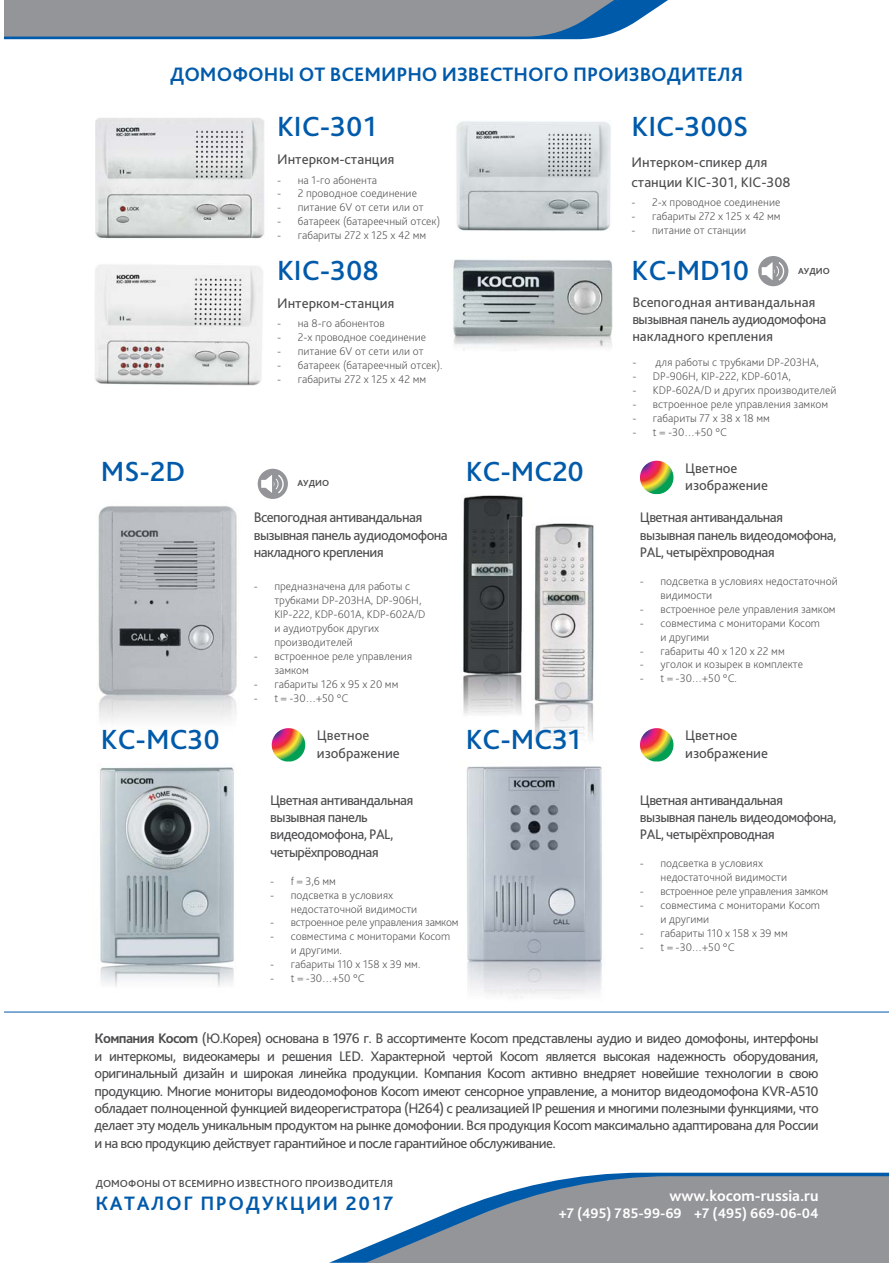
<style>
.page{position:relative;width:893px;height:1263px;background:#fff}
.page>*{position:absolute;margin:0;border:0;box-sizing:border-box;transform-origin:0 0}
.t1{font:500 28.95px "Bliss Pro";color:#005aaa}
.t2{font:700 20.25px "Bliss Pro";color:#005aaa}
.t3{font:700 20.25px "Bliss Pro";letter-spacing:.08em;color:#005aaa}
.t4{font:700 15.9px "Bliss Pro";color:#fff}
.t5{font:14.55px/17.4px "Bliss Pro";letter-spacing:-.04em;color:#4c4c4e}
.t6{font:14.55px/17.4px "Bliss Pro";color:#4c4c4e}
.t7{font:700 14.55px "Bliss Pro";color:#fff}
.t8{font:200 11.55px/14px "Bliss Pro";color:#4c4c4e}
.t9{font:200 11.55px "Bliss Pro";letter-spacing:-.02em;color:#4c4c4e}
.t10{font:500 10.65px "Bliss Pro";color:#4c4c4e}
.t11{font:700 9.15px "Bliss Pro";color:#4c4c4e}
.s1{font-weight:700}
</style>
<div class="page">
<img style="left:456px;top:121px;width:155px;height:110px">
<img style="left:95px;top:118px;width:169px;height:121px">
<img style="left:95px;top:265px;width:168px;height:120px">
<img style="left:98px;top:506px;width:139px;height:216px">
<img style="left:100px;top:767px;width:134px;height:220px">
<img style="left:467px;top:766px;width:135px;height:232px">
<img style="left:463px;top:495px;width:60px;height:220px">
<img style="left:534px;top:523px;width:60px;height:218px">
<img style="left:509px;top:517px;width:39px;height:219px">
<img style="left:453px;top:259px;width:160px;height:92px">
<svg style="left:272px;top:728px;width:33px;height:33px"></svg>
<svg style="left:640px;top:461px;width:33px;height:33px"></svg>
<svg style="left:640px;top:728px;width:33px;height:33px"></svg>
<div style="left:758px;top:256px;width:30px;height:30px;background:#939598;border-radius:50%"></div>
<svg style="left:762px;top:262px;width:22px;height:19px"></svg>
<div style="left:258px;top:469px;width:30px;height:30px;background:#939598;border-radius:50%"></div>
<svg style="left:261px;top:475px;width:23px;height:18px"></svg>
<svg style="left:329px;top:1173px;width:559px;height:90px"></svg>
<svg style="left:4px;top:0;width:664px;height:39px;background:#84929f"></svg>
<svg style="left:364px;top:1176px;width:524px;height:87px;background:#98a0a8"></svg>
<hr style="left:4px;top:1012px;width:884px;height:1px;background:#005aaa">
<h2 class="t2" style="left:170px;top:62px;width:574px">ДОМОФОНЫ ОТ ВСЕМИРНО ИЗВЕСТНОГО ПРОИЗВОДИТЕЛЯ</h2>
<h1 class="t1" style="left:277px;top:109px;width:101px">KIС-301</h1>
<h1 class="t1" style="left:631px;top:109px;width:118px">KIС-300S</h1>
<h1 class="t1" style="left:101px;top:454px;width:86px">MS-2D</h1>
<h1 class="t1" style="left:101px;top:722px;width:120px">KC-MC30</h1>
<p class="t6" style="left:277px;top:150px;width:119px">Интерком-станция</p>
<p class="t8" style="left:277px;top:173px;width:102px">- на 1-го абонента</p>
<p class="t8" style="left:277px;top:187px;width:141px">- 2 проводное соединение</p>
<p class="t8" style="left:277px;top:200px;width:148px">- питание 6V от сети или от</p>
<p class="t8" style="left:277px;top:214px;width:164px">- батареек (батареечный отсек)</p>
<p class="t8" style="left:277px;top:228px;width:151px">- габариты 272 х 125 х 42 мм</p>
<h1 class="t1" style="left:277px;top:253px;width:103px">KIС-308</h1>
<p class="t6" style="left:277px;top:294px;width:119px">Интерком-станция</p>
<p class="t8" style="left:277px;top:316px;width:109px">- на 8-го абонентов</p>
<p class="t8" style="left:277px;top:330px;width:150px">- 2-х проводное соединение</p>
<p class="t8" style="left:277px;top:344px;width:148px">- питание 6V от сети или от</p>
<p class="t8" style="left:277px;top:358px;width:167px">- батареек (батареечный отсек).</p>
<p class="t8" style="left:277px;top:372px;width:151px">- габариты 272 х 125 х 42 мм</p>
<p class="t11" style="left:297px;top:478px;width:33px">АУДИО</p>
<p class="t5" style="left:254px;top:509px;width:195px">Всепогодная антивандальная вызывная панель аудиодомофона накладного крепления</p>
<p class="t8" style="left:274px;top:579px;width:153px;text-indent:-21px">- предназначена для работы с трубками DP-203HA, DP-906H,<br>KIP-222, KDP-601A, KDP-602A/D и аудиотрубок других производителей</p>
<p class="t8" style="left:274px;top:649px;width:139px;text-indent:-21px">- встроенное реле управления замком</p>
<p class="t8" style="left:254px;top:677px;width:146px">- габариты 126 х 95 х 20 мм</p>
<p class="t8" style="left:254px;top:691px;width:96px">- t = -30…+50 °С</p>
<p class="t6" style="left:317px;top:726px;width:84px">Цветное изображение</p>
<h1 class="t1" style="left:466px;top:454px;width:120px">KС-MC20</h1>
<h1 class="t1" style="left:466px;top:722px;width:116px">KC-MC31</h1>
<p class="t5" style="left:270px;top:791px;width:145px">Цветная антивандальная вызывная панель видеодомофона, PAL, четырёхпроводная</p>
<p class="t8" style="left:270px;top:874px;width:67px">- f = 3,6 мм</p>
<p class="t8" style="left:291px;top:888px;width:128px;text-indent:-21px">- подсветка в условиях недостаточной видимости</p>
<p class="t9" style="left:270px;top:916px;width:190px">- встроенное реле управления замком</p>
<p class="t8" style="left:291px;top:929px;width:161px;text-indent:-21px">- совместима с мониторами Kocom и другими.</p>
<p class="t8" style="left:270px;top:957px;width:152px">- габариты 110 x 158 x 39 мм.</p>
<p class="t8" style="left:270px;top:971px;width:96px">- t = -30…+50 °С</p>
<p class="t6" style="left:631px;top:153px;width:160px;line-height:19.2px">Интерком-спикер для станции KIC-301, KIC-308</p>
<p class="t8" style="left:631px;top:195px;width:150px">- 2-х проводное соединение</p>
<p class="t8" style="left:631px;top:209px;width:151px">- габариты 272 х 125 х 42 мм</p>
<p class="t8" style="left:631px;top:223px;width:116px">- питание от станции</p>
<h1 class="t1" style="left:631px;top:253px;width:119px">KС-MD10</h1>
<p class="t11" style="left:798px;top:265px;width:33px">АУДИО</p>
<p class="t6" style="left:632px;top:293px;width:195px">Всепогодная антивандальная вызывная панель аудиодомофона накладного крепления</p>
<p class="t8" style="left:632px;top:355px;width:188px">- для работы с трубками DP-203HA,</p>
<p class="t8" style="left:632px;top:369px;width:160px">- DP-906H, KIP-222, KDP-601A,</p>
<p class="t8" style="left:632px;top:383px;width:206px">- KDP-602A/D и других производителей</p>
<p class="t8" style="left:632px;top:397px;width:197px">- встроенное реле управления замком</p>
<p class="t8" style="left:632px;top:411px;width:139px">- габариты 77 х 38 х 18 мм</p>
<p class="t8" style="left:632px;top:425px;width:96px">- t = -30…+50 °С</p>
<p class="t6" style="left:685px;top:459px;width:84px">Цветное изображение</p>
<p class="t5" style="left:640px;top:509px;width:198px">Цветная антивандальная вызывная панель видеодомофона,<br>PAL, четырёхпроводная</p>
<p class="t8" style="left:660px;top:574px;width:179px;text-indent:-21px">- подсветка в условиях недостаточной видимости</p>
<p class="t8" style="left:640px;top:602px;width:197px">- встроенное реле управления замком</p>
<p class="t8" style="left:660px;top:616px;width:161px;text-indent:-21px">- совместима с мониторами Kocom и другими</p>
<p class="t8" style="left:640px;top:644px;width:146px">- габариты 40 x 120 x 22 мм</p>
<p class="t8" style="left:640px;top:658px;width:165px">- уголок и козырек в комплекте</p>
<p class="t8" style="left:640px;top:671px;width:98px">- t = -30…+50 °С.</p>
<p class="t6" style="left:685px;top:726px;width:84px">Цветное изображение</p>
<p class="t5" style="left:640px;top:791px;width:198px">Цветная антивандальная вызывная панель видеодомофона,<br>PAL, четырёхпроводная</p>
<p class="t8" style="left:660px;top:856px;width:128px;text-indent:-21px">- подсветка в условиях недостаточной видимости</p>
<p class="t9" style="left:640px;top:884px;width:190px">- встроенное реле управления замком</p>
<p class="t8" style="left:660px;top:898px;width:161px;text-indent:-21px">- совместима с мониторами Kocom и другими</p>
<p class="t8" style="left:640px;top:926px;width:149px">- габариты 110 x 158 x 39 мм</p>
<p class="t8" style="left:640px;top:940px;width:96px">- t = -30…+50 °С</p>
<p class="t5" style="left:95px;top:1030px;width:726px;text-align:justify"><span class="s1">Компания Kocom</span> (Ю.Корея) основана в 1976 г. В ассортименте Kocom представлены аудио и видео домофоны, интерфоны и интеркомы, видеокамеры и решения LED. Характерной чертой Kocom является высокая надежность оборудования, оригинальный дизайн и широкая линейка продукции. Компания Kocom активно внедряет новейшие технологии в свою продукцию. Многие мониторы видеодомофонов Kocom имеют сенсорное управление, а монитор видеодомофона KVR-A510 обладает полноценной функцией видеорегистратора (H264) с реализацией IP решения и многими полезными функциями, что делает эту модель уникальным продуктом на рынке домофонии. Вся продукция Kocom максимально адаптирована для России и на всю продукцию действует гарантийное и после гарантийное обслуживание.</p>
<p class="t10" style="left:96px;top:1178px;width:299px">ДОМОФОНЫ ОТ ВСЕМИРНО ИЗВЕСТНОГО ПРОИЗВОДИТЕЛЯ</p>
<h2 class="t3" style="left:95px;top:1191px;width:299px">КАТАЛОГ ПРОДУКЦИИ 2017</h2>
<h3 class="t4" style="left:669px;top:1186px;width:151px">www.kocom-russia.ru</h3>
<p class="t7" style="left:559px;top:1205px;width:261px">+7 (495) 785-99-69 +7 (495) 669-06-04</p>
</div>
